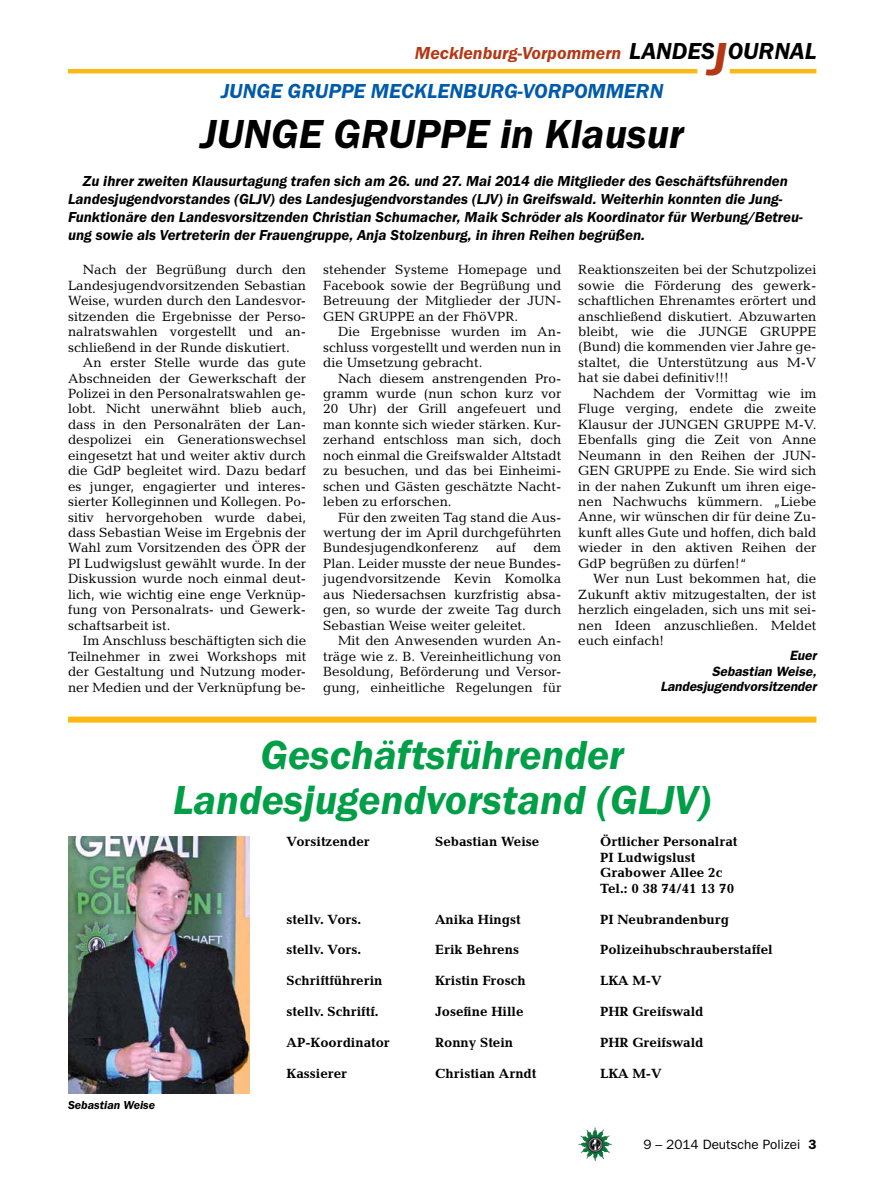
<style>
.page{position:relative;width:893px;height:1191px;background:#fff}
.page>*{position:absolute;margin:0;border:0;box-sizing:border-box;transform-origin:0 0}
.t1{font:italic 600 42px/45px "Franklin Gothic Itc T";color:#009f47;text-align:center}
.t2{font:italic 600 42px "Franklin Gothic Itc T";color:#000}
.t3{font:italic 600 24px "Franklin Gothic Itc T";color:#000}
.t4{font:italic 600 21px "Franklin Gothic Itc T";color:#005baa}
.t5{font:italic 600 18px "Franklin Gothic Itc T";color:#b33916}
.t6{font:italic 600 15px/18px "Franklin Gothic Itc T";color:#000}
.t7{font:13.5px/15.5px "Candida";color:#000;text-align:justify}
.t8{font:700 13.5px/15.5px "Candida";color:#000}
.t9{font:italic 600 13.5px/15.5px "Franklin Gothic";color:#000;text-align:right}
.t10{font:13.5px "Franklin Gothic";color:#000}
.t11{font:italic 600 12px "Franklin Gothic Itc T";color:#000}
.s1{font-size:48px;color:#b33916}
.s2{font-weight:600}
</style>
<div class="page">
<img style="left:578px;top:1127px;width:17px;height:25px">
<hr style="left:730px;top:69px;width:86px;height:4px;background:#fdb913">
<hr style="left:68px;top:69px;width:629px;height:4px;background:#fdb913">
<img style="left:68px;top:836px;width:181px;height:257px">
<div style="left:68px;top:716px;width:748px;height:6px;background:#fdb913"></div>
<h2 class="t3" style="left:629px;top:37px;width:189px">LANDES<span class="s1">J</span>OURNAL</h2>
<h3 class="t5" style="left:415px;top:42px;width:208px">Mecklenburg-Vorpommern</h3>
<h3 class="t4" style="left:221px;top:79px;width:444px">JUNGE GRUPPE MECKLENBURG-VORPOMMERN</h3>
<h1 class="t2" style="left:200px;top:109px;width:485px">JUNGE GRUPPE in Klausur</h1>
<p class="t6" style="left:68px;top:171px;width:736px;text-indent:15px">Zu ihrer zweiten Klausurtagung trafen sich am 26. und 27. Mai 2014 die Mitglieder des Geschäftsführenden Landesjugendvorstandes (GLJV) des Landesjugendvorstandes (LJV) in Greifswald. Weiterhin konnten die Jung-Funktionäre den Landesvorsitzenden Christian Schumacher, Maik Schröder als Koordinator für Werbung/Betreu&shy;ung sowie als Vertreterin der Frauengruppe, Anja Stolzenburg, in ihren Reihen begrüßen.</p>
<p class="t7" style="left:323px;top:262px;width:240px">stehender Systeme Homepage und Facebook sowie der Begrüßung und Betreuung der Mitglieder der JUN-GEN GRUPPE an der FhöVPR.</p>
<p class="t7" style="left:323px;top:324px;width:240px;text-indent:15px">Die Ergebnisse wurden im An&shy;schluss vorgestellt und werden nun in die Umsetzung gebracht.</p>
<p class="t7" style="left:323px;top:370px;width:240px;text-indent:15px">Nach diesem anstrengenden Pro&shy;gramm wurde (nun schon kurz vor 20 Uhr) der Grill angefeuert und man konnte sich wieder stärken. Kur&shy;zerhand entschloss man sich, doch noch einmal die Greifswalder Altstadt zu besuchen, und das bei Einheimi&shy;schen und Gästen geschätzte Nacht&shy;leben zu erforschen.</p>
<p class="t7" style="left:323px;top:509px;width:240px;text-indent:15px">Für den zweiten Tag stand die Aus&shy;wertung der im April durchgeführten Bundesjugendkonferenz</p>
<p class="t7" style="left:578px;top:262px;width:240px">Reaktionszeiten bei der Schutzpolizei sowie die Förderung des gewerk&shy;schaftlichen Ehrenamtes erörtert und anschließend diskutiert. Abzuwarten bleibt, wie die JUNGE GRUPPE (Bund) die kommenden vier Jahre ge&shy;staltet, die Unterstützung aus M-V hat sie dabei definitiv!!!</p>
<p class="t7" style="left:578px;top:385px;width:240px;text-indent:15px">Nachdem der Vormittag wie im Fluge verging, endete die zweite Klausur der JUNGEN GRUPPE M-V.<br>Ebenfalls ging die Zeit von Anne Neumann in den Reihen der JUN-GEN GRUPPE zu Ende. Sie wird sich in der nahen Zukunft um ihren eige&shy;nen Nachwuchs kümmern. „Liebe Anne, wir wünschen dir für deine Zu&shy;kunft alles Gute und hoffen, dich bald wieder in den aktiven Reihen der GdP begrüßen zu dürfen!“</p>
<p class="t7" style="left:578px;top:571px;width:240px;text-indent:15px">Wer nun Lust bekommen hat, die Zukunft aktiv mitzugestalten, der ist herzlich eingeladen, sich uns mit sei&shy;nen Ideen anzuschließen. Meldet euch einfach!</p>
<p class="t9" style="left:660px;top:648px;width:158px">Euer<br>Sebastian Weise,<br>Landesjugendvorsitzender</p>
<p class="t7" style="left:68px;top:262px;width:240px;text-indent:15px">Nach der Begrüßung durch den Landesjugendvorsitzenden Sebastian Weise, wurden durch den Landesvor&shy;sitzenden die Ergebnisse der Perso&shy;nalratswahlen vorgestellt und an&shy;schließend in der Runde diskutiert.</p>
<p class="t7" style="left:68px;top:355px;width:240px;text-indent:15px">An erster Stelle wurde das gute Abschneiden der Gewerkschaft der Polizei in den Personalratswahlen ge&shy;lobt. Nicht unerwähnt blieb auch, dass in den Personalräten der Lan&shy;despolizei ein Generationswechsel eingesetzt hat und weiter aktiv durch die GdP begleitet wird. Dazu bedarf es junger, engagierter und interes&shy;sierter Kolleginnen und Kollegen. Po&shy;sitiv hervorgehoben wurde dabei, dass Sebastian Weise im Ergebnis der Wahl zum Vorsitzenden des ÖPR der PI Ludwigslust gewählt wurde. In der Diskussion wurde noch einmal deut&shy;lich, wie wichtig eine enge Verknüp&shy;fung von Personalrats- und Gewerk&shy;schaftsarbeit ist.</p>
<p class="t7" style="left:68px;top:633px;width:240px;text-indent:15px">Im Anschluss beschäftigten sich die Teilnehmer in zwei Workshops mit der Gestaltung und Nutzung moder&shy;ner Medien und der Verknüpfung be-</p>
<p class="t7" style="left:323px;top:540px;width:240px;text-indent:210px">dem Plan. Leider musste der neue Bundes&shy;jugendvorsitzende Kevin Komolka aus Niedersachsen kurzfristig absa&shy;gen, so wurde der zweite Tag durch Sebastian Weise weiter geleitet.</p>
<p class="t7" style="left:323px;top:633px;width:240px;text-indent:15px">Mit den Anwesenden wurden An&shy;träge wie z. B. Vereinheitlichung von Besoldung, Beförderung und Versor&shy;gung, einheitliche Regelungen für</p>
<p class="t7" style="left:496px;top:540px;width:22px">auf</p>
<p class="t11" style="left:68px;top:1098px;width:89px">Sebastian Weise</p>
<h1 class="t1" style="left:173px;top:731px;width:540px">Geschäftsführender<br>Landesjugendvorstand (GLJV)</h1>
<p class="t8" style="left:287px;top:834px;width:85px">Vorsitzender</p>
<p class="t8" style="left:435px;top:834px;width:106px">Sebastian Weise</p>
<p class="t8" style="left:600px;top:834px;width:139px">Örtlicher Personalrat<br>PI Ludwigslust<br>Grabower Allee 2c<br>Tel.: 0 38 74/41 13 70</p>
<p class="t8" style="left:287px;top:911px;width:76px">stellv. Vors.</p>
<p class="t8" style="left:435px;top:911px;width:87px">Anika Hingst</p>
<p class="t8" style="left:600px;top:911px;width:130px">PI Neubrandenburg</p>
<p class="t8" style="left:287px;top:942px;width:76px">stellv. Vors.</p>
<p class="t8" style="left:435px;top:942px;width:85px">Erik Behrens</p>
<p class="t8" style="left:600px;top:942px;width:174px">Polizeihubschrauberstaffel</p>
<p class="t8" style="left:287px;top:973px;width:97px">Schriftführerin</p>
<p class="t8" style="left:435px;top:973px;width:92px">Kristin Frosch</p>
<p class="t8" style="left:600px;top:973px;width:63px">LKA M-V</p>
<p class="t8" style="left:287px;top:1004px;width:93px">stellv. Schriftf.</p>
<p class="t8" style="left:435px;top:1004px;width:90px">Josefine Hille</p>
<p class="t8" style="left:600px;top:1004px;width:105px">PHR Greifswald</p>
<p class="t8" style="left:287px;top:1034px;width:105px">AP-Koordinator</p>
<p class="t8" style="left:435px;top:1034px;width:80px">Ronny Stein</p>
<p class="t8" style="left:600px;top:1034px;width:105px">PHR Greifswald</p>
<p class="t8" style="left:287px;top:1065px;width:62px">Kassierer</p>
<p class="t8" style="left:435px;top:1065px;width:103px">Christian Arndt</p>
<p class="t8" style="left:600px;top:1065px;width:63px">LKA M-V</p>
<p class="t10" style="left:643px;top:1136px;width:175px">9 – 2014 Deutsche Polizei <span class="s2">3</span></p>
</div>
